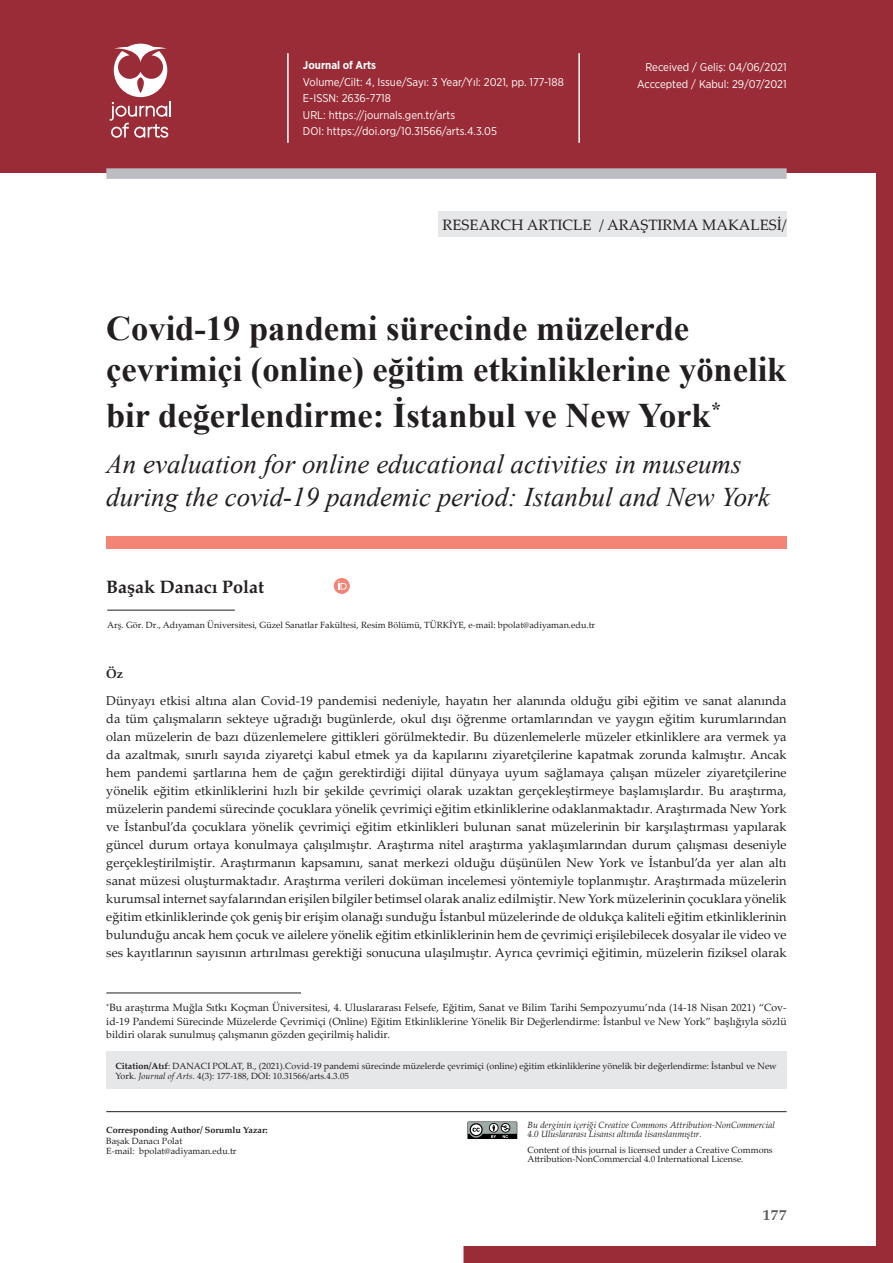
<style>
.page{position:relative;width:893px;height:1263px;background:#fff}
.page>*{position:absolute;margin:0;border:0;box-sizing:border-box;transform-origin:0 0}
.t1{font:700 34.5px/40.5px "Times New Roman";color:#231f20}
.t2{font:italic 27px/33px "Times New Roman";color:#231f20}
.t3{font:700 18px "Palatino";color:#231f20}
.t4{font:15px "Palatino Linotype";color:#231f20}
.t5{font:700 15px "Palatino";color:#57585a}
.t6{font:12.75px/18px "Palatino Linotype";color:#231f20;text-align:justify}
.t7{font:700 12.75px "Palatino Linotype";color:#231f20}
.t8{font:11.25px/16.5px "Gotham Narrow";color:#fff}
.t9{font:700 11.25px "Gotham Narrow";color:#fff}
.t10{font:10.5px/13.5px "Palatino Linotype";color:#231f20;text-align:justify}
.t11{font:9px/10.5px "Palatino Linotype";color:#231f20}
.t12{font:italic 9px/9px "Palatino";color:#231f20}
.t13{font:700 9px "Palatino";color:#231f20}
.s1{font-family:"Palatino";font-weight:700}
.s2{font-style:italic}
</style>
<div class="page">
<svg style="left:463px;top:173px;width:430px;height:1090px"></svg>
<div style="left:0;top:0;width:893px;height:173px;background:#9a2c37"></div>
<div style="left:106px;top:536px;width:681px;height:13px;background:#f48475"></div>
<hr style="left:107px;top:610px;width:128px;height:1px;background:#231f20">
<hr style="left:287px;top:53px;width:2px;height:90px;background:#fff">
<hr style="left:578px;top:53px;width:2px;height:90px;background:#fff">
<div style="left:334px;top:578px;width:16px;height:16px;background:#f48475;border-radius:50%"></div>
<svg style="left:338px;top:581px;width:9px;height:9px"></svg>
<div style="left:106px;top:168px;width:681px;height:11px;background:#bcbdc0"></div>
<hr style="left:106px;top:1111px;width:681px;height:1px;background:#231f20">
<svg style="left:467px;top:1121px;width:50px;height:18px"></svg>
<div style="left:438px;top:211px;width:349px;height:26px;background:#e6e7e9"></div>
<div style="left:106px;top:1052px;width:681px;height:37px;background:#e6e7e9"></div>
<svg style="left:110px;top:44px;width:61px;height:94px"></svg>
<hr style="left:106px;top:992px;width:195px;height:1px;background:#231f20">
<p class="t9" style="left:303px;top:58px;width:75px">Journal of Arts</p>
<p class="t8" style="left:303px;top:73px;width:262px">Volume/Cilt: 4, Issue/Sayı: 3 Year/Yıl: 2021, pp. 177-188<br>E-ISSN: 2636-7718<br>URL: https://journals.gen.tr/arts<br>DOI: https://doi.org/10.31566/arts.4.3.05</p>
<p class="t8" style="left:637px;top:59px;width:151px;text-align:right">Received / Geliş: 04/06/2021<br>Acccepted / Kabul: 29/07/2021</p>
<p class="t4" style="left:442px;top:214px;width:346px">RESEARCH ARTICLE / ARAŞTIRMA MAKALESİ/</p>
<h1 class="t1" style="left:106px;top:307px;width:682px">Covi̇d-19 pandemi̇ süreci̇nde müzelerde çevri̇mi̇çi̇ (onli̇ne) eği̇ti̇m etki̇nli̇kleri̇ne yöneli̇k</h1>
<h1 class="t1" style="left:106px;top:394px;width:616px">bi̇r değerlendi̇rme: İstanbul ve New York<sup>*</sup></h1>
<h2 class="t2" style="left:106px;top:447px;width:665px">An evaluation for online educational activities in museums during the covid-19 pandemic period: Istanbul and New York</h2>
<h3 class="t3" style="left:106px;top:571px;width:159px">Başak Danacı Polat</h3>
<p class="t11" style="left:107px;top:619px;width:489px">Arş. Gör. Dr., Adıyaman Üniversitesi, Güzel Sanatlar Fakültesi, Resim Bölümü, TÜRKİYE, e-mail: bpolat@adiyaman.edu.tr</p>
<p class="t7" style="left:106px;top:665px;width:18px">Öz</p>
<p class="t6" style="left:106px;top:691px;width:682px">Dünyayı etkisi altına alan Covid-19 pandemisi nedeniyle, hayatın her alanında olduğu gibi eğitim ve sanat alanında da tüm çalışmaların sekteye uğradığı bugünlerde, okul dışı öğrenme ortamlarından ve yaygın eğitim kurumlarından olan müzelerin de bazı düzenlemelere gittikleri görülmektedir. Bu düzenlemelerle müzeler etkinliklere ara vermek ya da azaltmak, sınırlı sayıda ziyaretçi kabul etmek ya da kapılarını ziyaretçilerine kapatmak zorunda kalmıştır. Ancak hem pandemi şartlarına hem de çağın gerektirdiği dijital dünyaya uyum sağlamaya çalışan müzeler ziyaretçilerine yönelik eğitim etkinliklerini hızlı bir şekilde çevrimiçi olarak uzaktan gerçekleştirmeye başlamışlardır. Bu araştırma, müzelerin pandemi sürecinde çocuklara yönelik çevrimiçi eğitim etkinliklerine odaklanmaktadır. Araştırmada New York ve İstanbul’da çocuklara yönelik çevrimiçi eğitim etkinlikleri bulunan sanat müzelerinin bir karşılaştırması yapılarak güncel durum ortaya konulmaya çalışılmıştır. Araştırma nitel araştırma yaklaşımlarından durum çalışması deseniyle gerçekleştirilmiştir. Araştırmanın kapsamını, sanat merkezi olduğu düşünülen New York ve İstanbul’da yer alan altı sanat müzesi oluşturmaktadır. Araştırma verileri doküman incelemesi yöntemiyle toplanmıştır. Araştırmada müzelerin kurumsal internet sayfalarından erişilen bilgiler betimsel olarak analiz edilmiştir. New York müzelerinin çocuklara yönelik eğitim etkinliklerinde çok geniş bir erişim olanağı sunduğu İstanbul müzelerinde de oldukça kaliteli eğitim etkinliklerinin bulunduğu ancak hem çocuk ve ailelere yönelik eğitim etkinliklerinin hem de çevrimiçi erişilebilecek dosyalar ile video ve ses kayıtlarının sayısının artırılması gerektiği sonucuna ulaşılmıştır. Ayrıca çevrimiçi eğitimin, müzelerin fiziksel olarak</p>
<p class="t10" style="left:106px;top:1000px;width:682px"><sup>*</sup>Bu araştırma Muğla Sıtkı Koçman Üniversitesi, 4. Uluslararası Felsefe, Eğitim, Sanat ve Bilim Tarihi Sempozyumu’nda (14-18 Nisan 2021) “Cov&shy;id-19 Pandemi Sürecinde Müzelerde Çevrimiçi (Online) Eğitim Etkinliklerine Yönelik Bir Değerlendirme: İstanbul ve New York” başlığıyla sözlü bildiri olarak sunulmuş çalışmanın gözden geçirilmiş halidir.</p>
<p class="t11" style="left:115px;top:1060px;width:663px"><span class="s1">Citation/Atıf</span>: DANACI POLAT, B., (2021).Covid-19 pandemi sürecinde müzelerde çevrimiçi (online) eğitim etkinliklerine yönelik bir değerlendirme: İstanbul ve New<br>York. <span class="s2">Journal of Arts.</span> 4(3): 177-188, DOI: 10.31566/arts.4.3.05</p>
<p class="t13" style="left:106px;top:1122px;width:163px">Corresponding Author/ Sorumlu Yazar:</p>
<p class="t11" style="left:106px;top:1135px;width:132px">Başak Danacı Polat<br>E-mail: bpolat@adiyaman.edu.tr</p>
<p class="t12" style="left:528px;top:1121px;width:249px">Bu derginin içeriği Creative Commons Attribution-NonCommercial<br>4.0 Uluslararası Lisansı altında lisanslanmıştır.</p>
<p class="t11" style="left:528px;top:1145px;width:247px;line-height:9px">Content of this journal is licensed under a Creative Commons<br>Attribution-NonCommercial 4.0 International License.</p>
<p class="t5" style="left:763px;top:1202px;width:25px">177</p>
</div>
